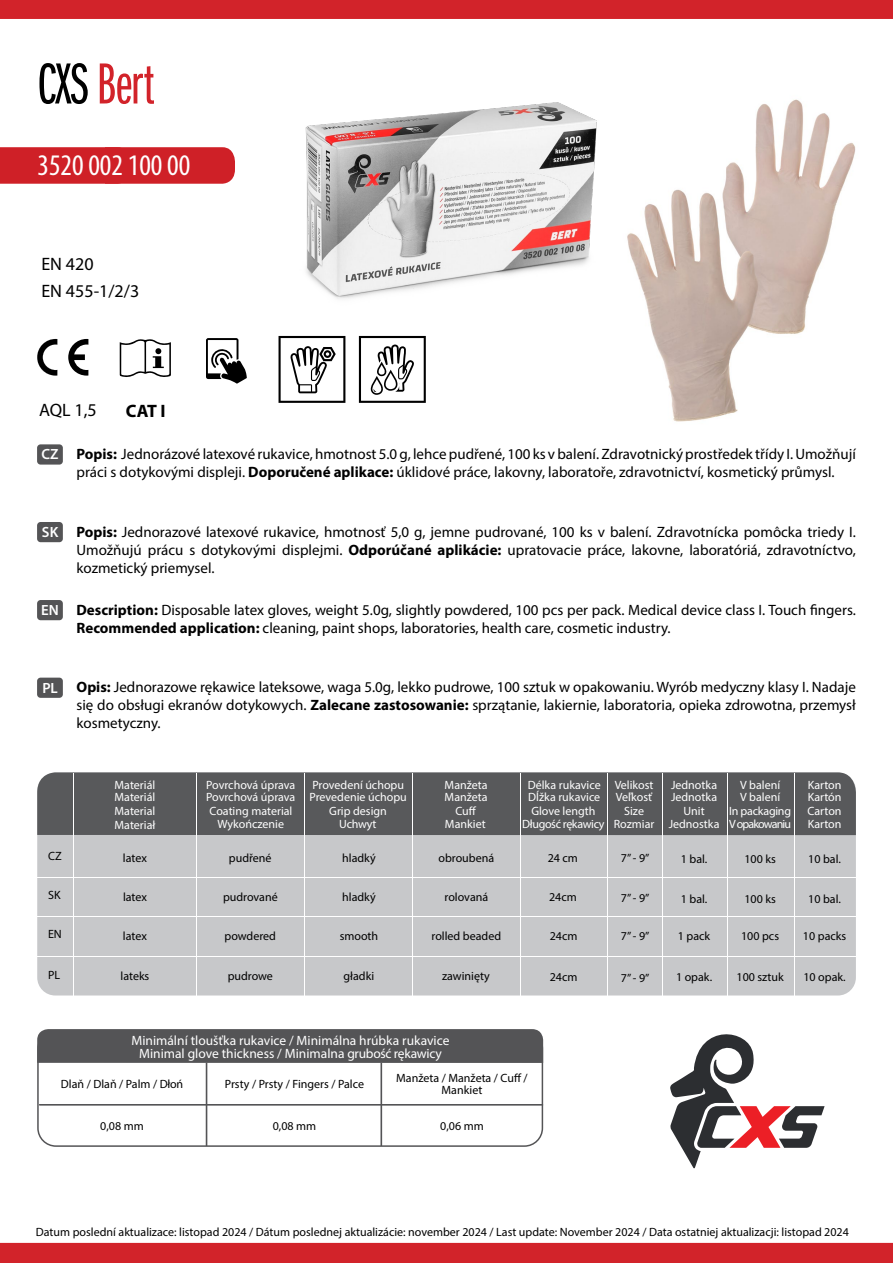
<style>
.page{position:relative;width:893px;height:1263px;background:#fff}
.page>*{position:absolute;margin:0;border:0;box-sizing:border-box;transform-origin:0 0}
.t1{font:60px "ITC Franklin Gothic Std Bk X Cp";letter-spacing:-.01em;color:#d2232a}
.t2{font:condensed 30px "Myriad Pro";color:#fff}
.t3{font:18px/27px "Myriad Pro";color:#000}
.t4{font:700 18px "Myriad Pro";color:#000}
.t5{font:15px/18px "Myriad Pro";color:#000}
.t6{font:600 14.85px "Myriad Pro";color:#fff}
.t7{font:13.5px/13.5px "Myriad Pro";color:#fff;text-align:center}
.t8{font:12px/12px "Myriad Pro";color:#000;text-align:center}
.t9{font:12px "Myriad Pro";color:#fff}
.t10{font:12px "Myriad Pro";letter-spacing:-.03em;color:#fff}
.t11{font:12px "Myriad Pro";letter-spacing:-.07em;color:#fff}
.t12{font:12px "Myriad Pro";letter-spacing:-.02em;color:#fff}
.s1{color:#000}
.s2{font-weight:700}
</style>
<div class="page">
<div style="left:37px;top:1030px;width:506px;height:117px;border:2px solid #545456;border-radius:18px"></div>
<div style="left:0;top:147px;width:235px;height:37px;background:#cf2027"></div>
<div style="left:37px;top:1029px;width:506px;height:34px;background:#545456"></div>
<div style="left:381px;top:1063px;width:1px;height:82px;border:1px solid #545456"></div>
<div style="left:39px;top:1104px;width:504px;height:1px;border:1px solid #545456"></div>
<div style="left:206px;top:1063px;width:1px;height:82px;border:1px solid #545456"></div>
<img style="left:627px;top:99px;width:229px;height:323px">
<img style="left:289px;top:102px;width:308px;height:265px">
<svg style="left:279px;top:336px;width:66px;height:67px"></svg>
<svg style="left:359px;top:336px;width:67px;height:67px"></svg>
<div style="left:37px;top:444px;width:26px;height:21px;background:#545456;border-radius:3px"></div>
<div style="left:37px;top:522px;width:26px;height:20px;background:#545456;border-radius:3px"></div>
<div style="left:37px;top:600px;width:26px;height:20px;background:#545456;border-radius:3px"></div>
<div style="left:37px;top:678px;width:26px;height:20px;background:#545456;border-radius:3px"></div>
<svg style="left:670px;top:1034px;width:155px;height:134px"></svg>
<div style="left:0;top:0;width:893px;height:19px;background:#d2232a"></div>
<div style="left:0;top:1243px;width:893px;height:20px;background:#d2232a"></div>
<svg style="left:120px;top:339px;width:51px;height:38px"></svg>
<svg style="left:37px;top:339px;width:20px;height:37px"></svg>
<svg style="left:68px;top:339px;width:20px;height:37px"></svg>
<svg style="left:206px;top:338px;width:41px;height:46px"></svg>
<div style="left:37px;top:772px;width:819px;height:223px;background:#c7c8ca;border-radius:18px"></div>
<div style="left:37px;top:772px;width:819px;height:63px;background:#58595b"></div>
<hr style="left:197px;top:773px;width:1px;height:230px;background:#fff">
<hr style="left:73px;top:773px;width:1px;height:230px;background:#fff">
<hr style="left:37px;top:956px;width:819px;height:1px;background:#fff">
<hr style="left:37px;top:877px;width:819px;height:1px;background:#fff">
<hr style="left:794px;top:773px;width:1px;height:230px;background:#fff">
<hr style="left:727px;top:773px;width:1px;height:230px;background:#fff">
<hr style="left:662px;top:773px;width:1px;height:230px;background:#fff">
<hr style="left:607px;top:773px;width:1px;height:230px;background:#fff">
<hr style="left:520px;top:773px;width:1px;height:230px;background:#fff">
<hr style="left:412px;top:773px;width:1px;height:231px;background:#fff">
<hr style="left:304px;top:773px;width:1px;height:230px;background:#fff">
<hr style="left:37px;top:917px;width:819px;height:1px;background:#fff">
<h1 class="t1" style="left:37px;top:53px;width:119px"><span class="s1">CXS</span> Bert</h1>
<h2 class="t2" style="left:38px;top:147px;width:154px">3520 002 100 00</h2>
<p class="t3" style="left:41px;top:250px;width:99px">EN 420<br>EN 455-1/2/3</p>
<p class="t3" style="left:39px;top:397px;width:59px">AQL 1,5</p>
<p class="t4" style="left:126px;top:399px;width:41px">CAT I</p>
<p class="t6" style="left:42px;top:445px;width:19px">CZ</p>
<p class="t5" style="left:77px;top:445px;width:781px"><span class="s2">Popis:</span> Jednorázové latexové rukavice, hmotnost 5.0 g, lehce pudřené, 100 ks v balení. Zdravotnický prostředek třídy I. Umožňují práci s dotykovými displeji. <span class="s2">Doporučené aplikace:</span> úklidové práce, lakovny, laboratoře, zdravotnictví, kosmetický průmysl.</p>
<p class="t6" style="left:42px;top:523px;width:18px">SK</p>
<p class="t6" style="left:41px;top:601px;width:19px">EN</p>
<p class="t5" style="left:77px;top:523px;width:781px;text-align:justify"><span class="s2">Popis:</span> Jednorazové latexové rukavice, hmotnosť 5,0 g, jemne pudrované, 100 ks v balení. Zdravotnícka pomôcka triedy I.<br>Umožňujú prácu s dotykovými displejmi. <span class="s2">Odporúčané aplikácie:</span> upratovacie práce, lakovne, laboratóriá, zdravotníctvo, kozmetický priemysel.</p>
<p class="t5" style="left:77px;top:601px;width:781px"><span class="s2">Description:</span> Disposable latex gloves, weight 5.0g, slightly powdered, 100 pcs per pack. Medical device class I. Touch fingers.<br><span class="s2">Recommended application:</span> cleaning, paint shops, laboratories, health care, cosmetic industry.</p>
<p class="t6" style="left:42px;top:678px;width:17px">PL</p>
<p class="t5" style="left:77px;top:678px;width:781px;text-align:justify"><span class="s2">Opis:</span> Jednorazowe rękawice lateksowe, waga 5.0g, lekko pudrowe, 100 sztuk w opakowaniu. Wyrób medyczny klasy I. Nadaje się do obsługi ekranów dotykowych. <span class="s2">Zalecane zastosowanie:</span> sprzątanie, lakiernie, laboratoria, opieka zdrowotna, przemysł kosmetyczny.</p>
<p class="t8" style="left:48px;top:849px;width:15px">CZ</p>
<p class="t9" style="left:115px;top:778px;width:42px">Materiál</p>
<p class="t9" style="left:115px;top:790px;width:42px">Materiál</p>
<p class="t9" style="left:115px;top:803px;width:42px">Material</p>
<p class="t9" style="left:115px;top:817px;width:42px">Materiał</p>
<p class="t9" style="left:206px;top:778px;width:91px">Povrchová úprava</p>
<p class="t9" style="left:217px;top:817px;width:68px">Wykończenie</p>
<p class="t9" style="left:206px;top:790px;width:91px">Povrchová úprava</p>
<p class="t9" style="left:210px;top:803px;width:84px">Coating material</p>
<p class="t9" style="left:312px;top:778px;width:93px">Provedení úchopu</p>
<p class="t9" style="left:339px;top:817px;width:39px">Uchwyt</p>
<p class="t9" style="left:310px;top:790px;width:99px">Prevedenie úchopu</p>
<p class="t9" style="left:329px;top:803px;width:59px">Grip design</p>
<p class="t9" style="left:445px;top:778px;width:44px">Manžeta</p>
<p class="t9" style="left:445px;top:817px;width:42px">Mankiet</p>
<p class="t9" style="left:445px;top:790px;width:44px">Manžeta</p>
<p class="t9" style="left:455px;top:803px;width:22px">Cuff</p>
<p class="t9" style="left:528px;top:778px;width:75px">Délka rukavice</p>
<p class="t10" style="left:522px;top:817px;width:84px">Długość rękawicy</p>
<p class="t9" style="left:528px;top:790px;width:74px">Dĺžka rukavice</p>
<p class="t9" style="left:531px;top:803px;width:66px">Glove length</p>
<p class="t9" style="left:615px;top:778px;width:40px">Velikost</p>
<p class="t9" style="left:614px;top:817px;width:42px">Rozmiar</p>
<p class="t9" style="left:616px;top:790px;width:38px">Veľkosť</p>
<p class="t9" style="left:624px;top:803px;width:21px">Size</p>
<p class="t9" style="left:671px;top:778px;width:48px">Jednotka</p>
<p class="t9" style="left:669px;top:817px;width:52px">Jednostka</p>
<p class="t9" style="left:671px;top:790px;width:48px">Jednotka</p>
<p class="t9" style="left:683px;top:803px;width:23px">Unit</p>
<p class="t9" style="left:740px;top:778px;width:42px">V balení</p>
<p class="t11" style="left:729px;top:817px;width:63px">V opakowaniu</p>
<p class="t9" style="left:740px;top:790px;width:42px">V balení</p>
<p class="t12" style="left:729px;top:803px;width:63px">In packaging</p>
<p class="t9" style="left:808px;top:778px;width:35px">Karton</p>
<p class="t9" style="left:808px;top:817px;width:35px">Karton</p>
<p class="t9" style="left:808px;top:790px;width:35px">Kartón</p>
<p class="t9" style="left:808px;top:803px;width:36px">Carton</p>
<p class="t8" style="left:123px;top:851px;width:25px">latex</p>
<p class="t8" style="left:229px;top:851px;width:44px">pudřené</p>
<p class="t8" style="left:342px;top:851px;width:35px">hladký</p>
<p class="t8" style="left:438px;top:851px;width:57px">obroubená</p>
<p class="t8" style="left:548px;top:852px;width:32px">24 cm</p>
<p class="t8" style="left:621px;top:852px;width:30px">7” - 9”</p>
<p class="t8" style="left:681px;top:853px;width:28px">1 bal.</p>
<p class="t8" style="left:744px;top:853px;width:33px">100 ks</p>
<p class="t8" style="left:808px;top:853px;width:34px">10 bal.</p>
<p class="t8" style="left:48px;top:889px;width:14px">SK</p>
<p class="t8" style="left:123px;top:891px;width:25px">latex</p>
<p class="t8" style="left:223px;top:891px;width:56px">pudrované</p>
<p class="t8" style="left:342px;top:891px;width:35px">hladký</p>
<p class="t8" style="left:445px;top:891px;width:45px">rolovaná</p>
<p class="t8" style="left:549px;top:890px;width:29px">24cm</p>
<p class="t8" style="left:621px;top:892px;width:30px">7” - 9”</p>
<p class="t8" style="left:681px;top:893px;width:28px">1 bal.</p>
<p class="t8" style="left:744px;top:893px;width:33px">100 ks</p>
<p class="t8" style="left:808px;top:893px;width:34px">10 bal.</p>
<p class="t8" style="left:48px;top:928px;width:15px">EN</p>
<p class="t8" style="left:48px;top:968px;width:14px">PL</p>
<p class="t8" style="left:123px;top:930px;width:25px">latex</p>
<p class="t8" style="left:121px;top:970px;width:30px">lateks</p>
<p class="t8" style="left:225px;top:930px;width:53px">powdered</p>
<p class="t8" style="left:228px;top:970px;width:47px">pudrowe</p>
<p class="t8" style="left:340px;top:930px;width:40px">smooth</p>
<p class="t8" style="left:344px;top:970px;width:32px">gładki</p>
<p class="t8" style="left:432px;top:930px;width:71px">rolled beaded</p>
<p class="t8" style="left:442px;top:970px;width:49px">zawinięty</p>
<p class="t8" style="left:550px;top:929px;width:29px">24cm</p>
<p class="t8" style="left:550px;top:970px;width:29px">24cm</p>
<p class="t8" style="left:621px;top:930px;width:30px">7” - 9”</p>
<p class="t8" style="left:621px;top:971px;width:30px">7” - 9”</p>
<p class="t8" style="left:678px;top:929px;width:34px">1 pack</p>
<p class="t8" style="left:676px;top:970px;width:38px">1 opak.</p>
<p class="t8" style="left:741px;top:929px;width:39px">100 pcs</p>
<p class="t8" style="left:736px;top:970px;width:49px">100 sztuk</p>
<p class="t8" style="left:803px;top:929px;width:45px">10 packs</p>
<p class="t8" style="left:803px;top:970px;width:44px">10 opak.</p>
<p class="t7" style="left:131px;top:1033px;width:320px">Minimální tloušťka rukavice / Minimálna hrúbka rukavice<br>Minimal glove thickness / Minimalna grubość rękawicy</p>
<p class="t8" style="left:225px;top:1078px;width:141px">Prsty / Prsty / Fingers / Palce</p>
<p class="t8" style="left:396px;top:1072px;width:133px">Manžeta / Manžeta / Cuff /<br>Mankiet</p>
<p class="t8" style="left:440px;top:1119px;width:45px">0,06 mm</p>
<p class="t8" style="left:61px;top:1078px;width:124px">Dlaň / Dlaň / Palm / Dłoń</p>
<p class="t8" style="left:100px;top:1119px;width:45px">0,08 mm</p>
<p class="t8" style="left:273px;top:1119px;width:45px">0,08 mm</p>
<p class="t8" style="left:36px;top:1226px;width:814px">Datum poslední aktualizace: listopad 2024 / Dátum poslednej aktualizácie: november 2024 / Last update: November 2024 / Data ostatniej aktualizacji: listopad 2024</p>
</div>
